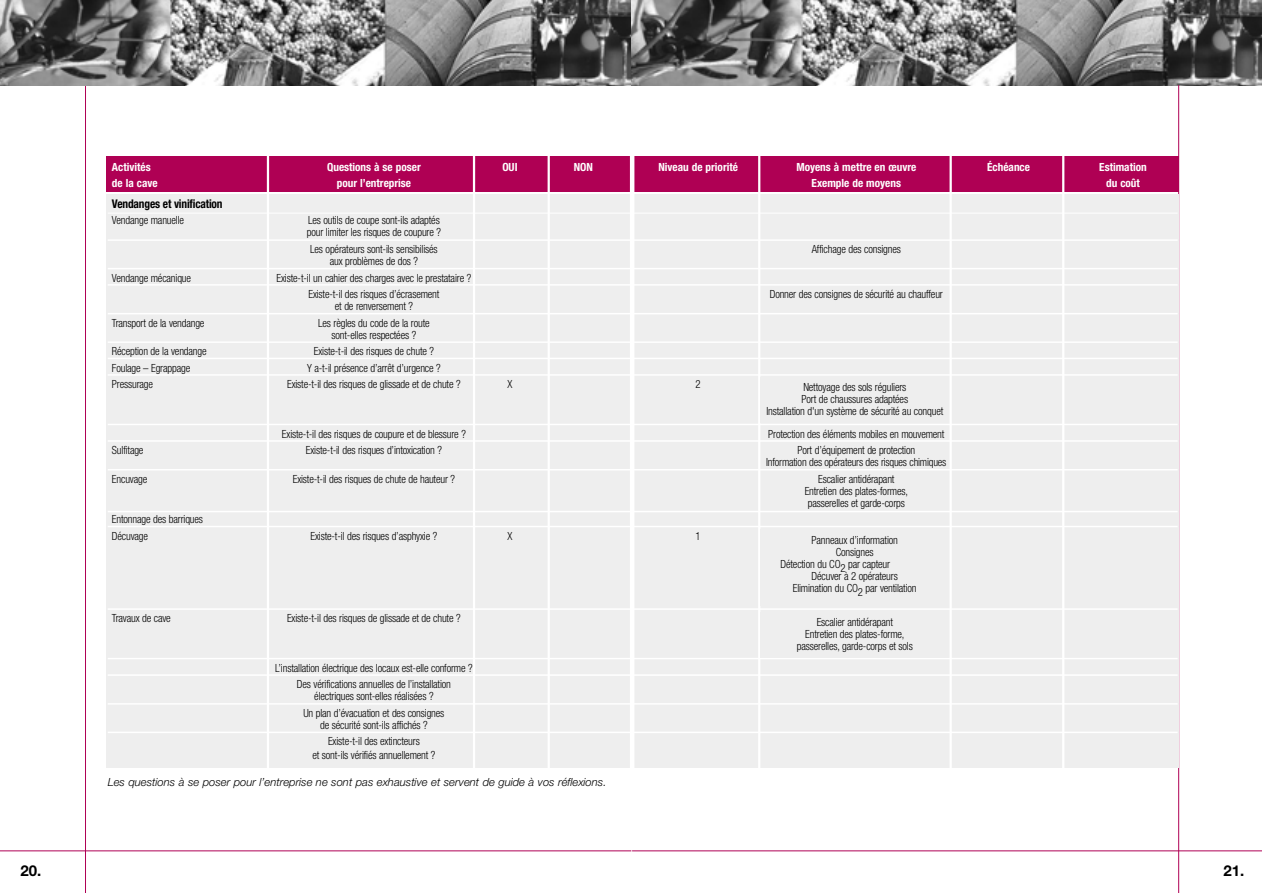
<style>
.page{position:relative;width:1262px;height:893px;background:#fff}
.page>*{position:absolute;margin:0;border:0;box-sizing:border-box;transform-origin:0 0}
.t1{font:700 15px "Helvetica Neue";color:#000}
.t2{font:700 condensed 12px "Helvetica Neue";letter-spacing:-.015em;color:#000;scale:.95 1}
.t3{font:300 condensed 11.25px/12px "Helvetica Neue";letter-spacing:-.015em;color:#000;text-align:center;scale:.95 1}
.t4{font:700 condensed 11.25px "Helvetica Neue";color:#fff}
.t5{font:italic 300 11.25px "Helvetica Neue";color:#000}
</style>
<div class="page">
<hr style="left:85px;top:85px;width:1px;height:807px;background:#af0054">
<hr style="left:0;top:850px;width:631px;height:1px;background:#af0054">
<hr style="left:632px;top:850px;width:629px;height:1px;background:#af0054">
<img style="left:0;top:0;width:631px;height:85px">
<svg style="left:631px;top:0;width:630px;height:85px;background:#7b7b7b"></svg>
<hr style="left:1178px;top:85px;width:1px;height:807px;background:#af0054">
<div style="left:106px;top:194px;width:1072px;height:574px;background:#eee"></div>
<div style="left:106px;top:157px;width:1072px;height:35px;background:#af0054"></div>
<hr style="left:108px;top:213px;width:1069px;height:1px;background:#fff">
<hr style="left:108px;top:239px;width:1069px;height:2px;background:#fff">
<hr style="left:108px;top:268px;width:1069px;height:1px;background:#fff">
<hr style="left:108px;top:284px;width:1069px;height:1px;background:#fff">
<hr style="left:108px;top:313px;width:1069px;height:1px;background:#fff">
<hr style="left:108px;top:341px;width:1069px;height:2px;background:#fff">
<hr style="left:108px;top:357px;width:1069px;height:2px;background:#fff">
<hr style="left:108px;top:374px;width:1069px;height:1px;background:#fff">
<hr style="left:108px;top:423px;width:1069px;height:2px;background:#fff">
<hr style="left:108px;top:440px;width:1069px;height:1px;background:#fff">
<hr style="left:108px;top:469px;width:1069px;height:1px;background:#fff">
<hr style="left:108px;top:511px;width:1069px;height:1px;background:#fff">
<hr style="left:108px;top:525px;width:1069px;height:2px;background:#fff">
<hr style="left:108px;top:608px;width:1069px;height:1px;background:#fff">
<hr style="left:108px;top:657px;width:1069px;height:2px;background:#fff">
<hr style="left:108px;top:674px;width:1069px;height:1px;background:#fff">
<hr style="left:108px;top:703px;width:1069px;height:1px;background:#fff">
<hr style="left:108px;top:731px;width:1069px;height:2px;background:#fff">
<hr style="left:267px;top:154px;width:2px;height:621px;background:#fff">
<hr style="left:473px;top:154px;width:2px;height:616px;background:#fff">
<hr style="left:547px;top:154px;width:3px;height:620px;background:#fff">
<hr style="left:630px;top:154px;width:4px;height:616px;background:#fff">
<hr style="left:758px;top:156px;width:2px;height:613px;background:#fff">
<hr style="left:949px;top:154px;width:2px;height:617px;background:#fff">
<hr style="left:1062px;top:154px;width:2px;height:623px;background:#fff">
<div style="left:761px;top:612px;width:188px;height:46px;background:#eee"></div>
<p class="t4" style="left:112px;top:163px;width:40px">Activités</p>
<p class="t4" style="left:327px;top:163px;width:95px">Questions à se poser</p>
<p class="t4" style="left:502px;top:163px;width:17px">OUI</p>
<p class="t4" style="left:574px;top:163px;width:21px">NON</p>
<p class="t4" style="left:658px;top:163px;width:81px">Niveau de priorité</p>
<p class="t4" style="left:796px;top:163px;width:121px">Moyens à mettre en œuvre</p>
<p class="t4" style="left:987px;top:163px;width:44px">Échéance</p>
<p class="t4" style="left:1099px;top:163px;width:49px">Estimation</p>
<p class="t4" style="left:112px;top:179px;width:47px">de la cave</p>
<p class="t4" style="left:337px;top:179px;width:76px">pour l’entreprise</p>
<p class="t4" style="left:811px;top:179px;width:91px">Exemple de moyens</p>
<p class="t4" style="left:1106px;top:179px;width:35px">du coût</p>
<p class="t2" style="left:112px;top:199px;width:118px">Vendanges et vinification</p>
<p class="t3" style="left:112px;top:215px;width:77px">Vendange manuelle</p>
<p class="t3" style="left:307px;top:215px;width:143px;text-align:left">Les outils de coupe sont-ils adaptés pour limiter les risques de coupure ?</p>
<p class="t3" style="left:310px;top:244px;width:136px">Les opérateurs sont-ils sensibilisés</p>
<p class="t3" style="left:811px;top:244px;width:95px">Affichage des consignes</p>
<p class="t3" style="left:330px;top:256px;width:94px">aux problèmes de dos ?</p>
<p class="t3" style="left:112px;top:272px;width:85px">Vendange mécanique</p>
<p class="t3" style="left:276px;top:270px;width:206px;line-height:16.5px">Existe-t-il un cahier des charges avec le prestataire ?<br>Existe-t-il des risques d’écrasement</p>
<p class="t3" style="left:769px;top:289px;width:184px">Donner des consignes de sécurité au chauffeur</p>
<p class="t3" style="left:335px;top:301px;width:84px">et de renversement ?</p>
<p class="t3" style="left:112px;top:317px;width:99px">Transport de la vendange</p>
<p class="t3" style="left:318px;top:317px;width:119px">Les règles du code de la route sont-elles respectées ?</p>
<p class="t3" style="left:112px;top:346px;width:101px">Réception de la vendange</p>
<p class="t3" style="left:314px;top:346px;width:128px">Existe-t-il des risques de chute ?</p>
<p class="t3" style="left:112px;top:362px;width:84px">Foulage – Egrappage</p>
<p class="t3" style="left:307px;top:362px;width:142px">Y a-t-il présence d’arrêt d’urgence ?</p>
<p class="t3" style="left:112px;top:379px;width:45px">Pressurage</p>
<p class="t3" style="left:287px;top:379px;width:184px">Existe-t-il des risques de glissade et de chute ?</p>
<p class="t3" style="left:507px;top:379px;width:7px">X</p>
<p class="t3" style="left:695px;top:379px;width:7px">2</p>
<p class="t3" style="left:282px;top:428px;width:195px">Existe-t-il des risques de coupure et de blessure ?</p>
<p class="t3" style="left:768px;top:428px;width:187px">Protection des éléments mobiles en mouvement</p>
<p class="t3" style="left:112px;top:445px;width:35px">Sulfitage</p>
<p class="t3" style="left:306px;top:445px;width:145px">Existe-t-il des risques d’intoxication ?</p>
<p class="t3" style="left:766px;top:445px;width:191px">Port d’équipement de protection<br>Information des opérateurs des risques chimiques</p>
<p class="t3" style="left:112px;top:473px;width:39px">Encuvage</p>
<p class="t3" style="left:293px;top:473px;width:172px">Existe-t-il des risques de chute de hauteur ?</p>
<p class="t3" style="left:804px;top:473px;width:110px">Escalier antidérapant<br>Entretien des plates-formes, passerelles et garde-corps</p>
<p class="t3" style="left:112px;top:512px;width:97px;line-height:16.5px;text-align:left">Entonnage des barriques<br>Décuvage</p>
<p class="t3" style="left:766px;top:382px;width:188px">Nettoyage des sols réguliers<br>Port de chaussures adaptées<br>Installation d'un système de sécurité au conquet</p>
<p class="t3" style="left:310px;top:530px;width:135px">Existe-t-il des risques d’asphyxie ?</p>
<p class="t3" style="left:507px;top:530px;width:7px">X</p>
<p class="t3" style="left:695px;top:530px;width:7px">1</p>
<p class="t3" style="left:811px;top:535px;width:93px">Panneaux d’information</p>
<p class="t3" style="left:835px;top:547px;width:41px">Consignes</p>
<p class="t3" style="left:780px;top:559px;width:117px">Détection du CO2 par capteur</p>
<p class="t3" style="left:811px;top:571px;width:92px">Décuver à 2 opérateurs</p>
<p class="t3" style="left:792px;top:583px;width:132px">Elimination du CO2 par ventilation</p>
<p class="t3" style="left:797px;top:617px;width:124px">Escalier antidérapant<br>Entretien des plates-forme, passerelles, garde-corps et sols</p>
<p class="t3" style="left:112px;top:613px;width:63px">Travaux de cave</p>
<p class="t3" style="left:287px;top:613px;width:184px">Existe-t-il des risques de glissade et de chute ?</p>
<p class="t3" style="left:275px;top:660px;width:209px;line-height:16.5px">L’installation électrique des locaux est-elle conforme ?<br>Des vérifications annuelles de l’installation</p>
<p class="t3" style="left:303px;top:689px;width:150px;line-height:16.5px">électriques sont-elles réalisées ?<br>Un plan d’évacuation et des consignes</p>
<p class="t3" style="left:320px;top:717px;width:115px;line-height:16.5px">de sécurité sont-ils affichés ?<br>Existe-t-il des extincteurs</p>
<p class="t3" style="left:312px;top:749px;width:131px">et sont-ils vérifiés annuellement ?</p>
<p class="t5" style="left:108px;top:777px;width:500px">Les questions à se poser pour l’entreprise ne sont pas exhaustive et servent de guide à vos réflexions.</p>
<h1 class="t1" style="left:21px;top:865px;width:22px">20.</h1>
<h1 class="t1" style="left:1223px;top:865px;width:22px">21.</h1>
</div>
